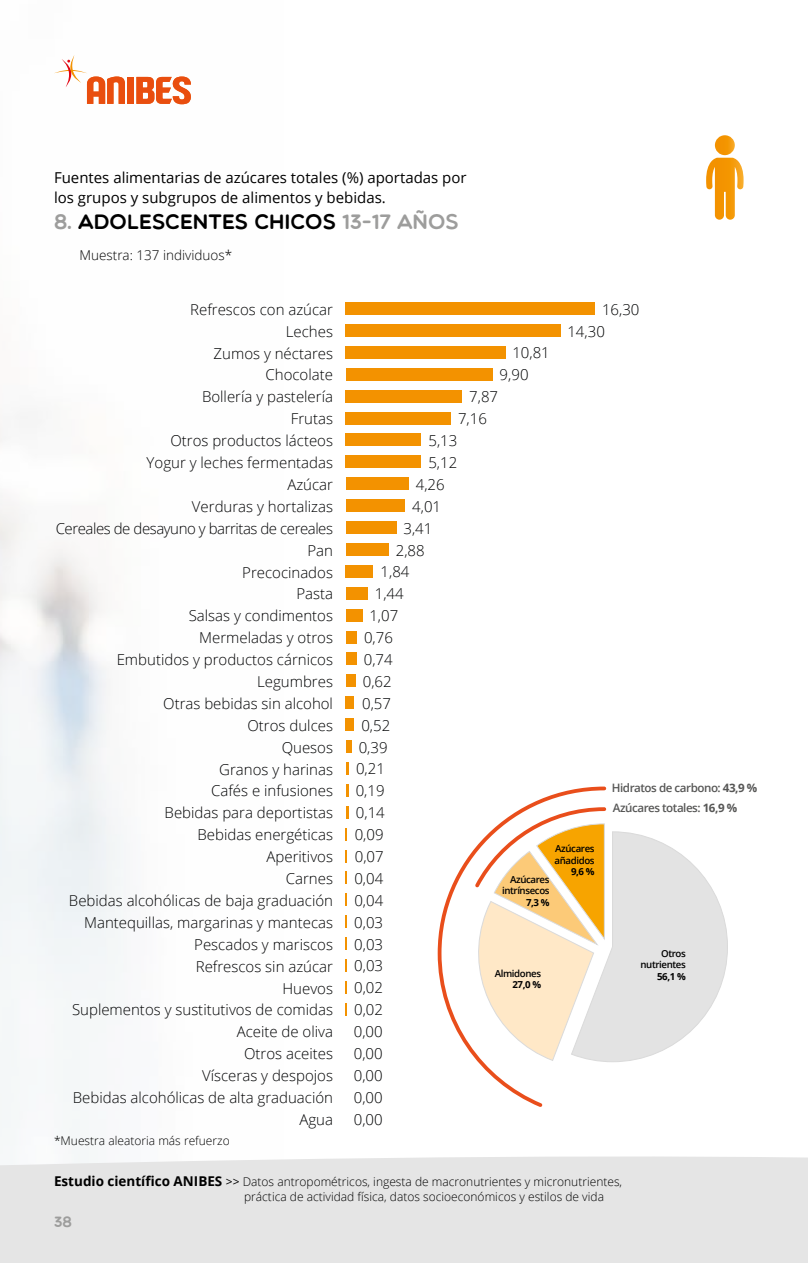
<style>
.page{position:relative;width:808px;height:1263px;background:#fff}
.page>*{position:absolute;margin:0;border:0;box-sizing:border-box;transform-origin:0 0}
.t1{font:21px "Multicolore";color:#000}
.t2{font:300 15px/21.9px "Open Sans";color:#010203;text-align:right}
.t3{font:15px/19.5px "Open Sans";color:#000}
.t4{font:15px "Multicolore";color:#9d9d9c}
.t5{font:300 13.5px "Open Sans";color:#000}
.t6{font:300 12px/15px "Open Sans";color:#000}
.t7{font:600 11.55px "Open Sans";letter-spacing:-.04em;color:#575756}
.t8{font:600 9.75px/11.6px "Open Sans";letter-spacing:-.04em;color:#000;text-align:right}
.t9{font:700 9.75px "Open Sans";color:#000}
.t10{font:6.6px "Myriad Pro";color:#000;scale:1.68 1}
.s1{color:#9d9d9c}
.s2{font-weight:700}
.s3{font-weight:700;font-size:13.5px}
.s4{font-weight:400}
</style>
<div class="page">
<svg style="left:0;top:1148px;width:808px;height:115px;background:#e7e7e7"></svg>
<svg style="left:54px;top:55px;width:71px;height:49px"></svg>
<div style="left:127px;top:77px;width:7px;height:27px;background:#e94e0f"></div>
<svg style="left:136px;top:77px;width:55px;height:27px"></svg>
<div style="left:346px;top:302px;width:249px;height:13px;background:#f39200"></div>
<div style="left:346px;top:324px;width:215px;height:13px;background:#f39200"></div>
<div style="left:346px;top:346px;width:160px;height:13px;background:#f39200"></div>
<div style="left:346px;top:368px;width:146px;height:12px;background:#f39200"></div>
<div style="left:346px;top:390px;width:116px;height:12px;background:#f39200"></div>
<div style="left:346px;top:412px;width:105px;height:12px;background:#f39200"></div>
<div style="left:346px;top:434px;width:75px;height:12px;background:#f39200"></div>
<div style="left:346px;top:456px;width:75px;height:12px;background:#f39200"></div>
<div style="left:346px;top:477px;width:63px;height:13px;background:#f39200"></div>
<div style="left:346px;top:499px;width:59px;height:13px;background:#f39200"></div>
<div style="left:346px;top:521px;width:50px;height:13px;background:#f39200"></div>
<div style="left:346px;top:543px;width:42px;height:13px;background:#f39200"></div>
<div style="left:346px;top:565px;width:27px;height:12px;background:#f39200"></div>
<div style="left:346px;top:587px;width:22px;height:12px;background:#f39200"></div>
<div style="left:346px;top:609px;width:16px;height:12px;background:#f39200"></div>
<div style="left:346px;top:631px;width:11px;height:12px;background:#f39200"></div>
<div style="left:346px;top:653px;width:11px;height:12px;background:#f39200"></div>
<div style="left:346px;top:675px;width:9px;height:12px;background:#f39200"></div>
<div style="left:346px;top:696px;width:8px;height:13px;background:#f39200"></div>
<div style="left:346px;top:718px;width:8px;height:13px;background:#f39200"></div>
<div style="left:346px;top:740px;width:5px;height:13px;background:#f39200"></div>
<svg style="left:346px;top:762px;width:2px;height:13px"></svg>
<svg style="left:346px;top:784px;width:2px;height:12px"></svg>
<svg style="left:346px;top:806px;width:2px;height:12px"></svg>
<svg style="left:346px;top:828px;width:1px;height:12px"></svg>
<svg style="left:346px;top:850px;width:1px;height:12px"></svg>
<svg style="left:346px;top:872px;width:1px;height:12px"></svg>
<svg style="left:346px;top:893px;width:1px;height:13px"></svg>
<svg style="left:346px;top:915px;width:1px;height:13px"></svg>
<svg style="left:346px;top:937px;width:1px;height:13px"></svg>
<svg style="left:346px;top:959px;width:1px;height:13px"></svg>
<svg style="left:346px;top:981px;width:1px;height:13px"></svg>
<svg style="left:346px;top:1003px;width:1px;height:12px"></svg>
<svg style="left:715px;top:135px;width:20px;height:20px"></svg>
<svg style="left:706px;top:158px;width:37px;height:62px"></svg>
<svg style="left:608px;top:831px;width:120px;height:231px"></svg>
<svg style="left:437px;top:786px;width:171px;height:321px"></svg>
<p class="t3" style="left:54px;top:168px;width:414px">Fuentes alimentarias de azúcares totales (%) aportadas por los grupos y subgrupos de alimentos y bebidas.</p>
<h1 class="t1" style="left:54px;top:209px;width:406px"><span class="s1">8.</span> ADOLESCENTES CHICOS <span class="s1">13-17 AÑOS</span></h1>
<p class="t5" style="left:80px;top:246px;width:154px">Muestra: 137 individuos*</p>
<p class="t2" style="left:190px;top:298px;width:144px">Refrescos con azúcar</p>
<p class="t2" style="left:602px;top:298px;width:39px">16,30</p>
<p class="t2" style="left:214px;top:320px;width:121px">Leches<br>Zumos y néctares<br>Chocolate</p>
<p class="t2" style="left:291px;top:407px;width:44px">Frutas</p>
<p class="t2" style="left:567px;top:320px;width:39px">14,30</p>
<p class="t2" style="left:512px;top:342px;width:39px">10,81</p>
<p class="t2" style="left:500px;top:364px;width:30px">9,90</p>
<p class="t2" style="left:202px;top:386px;width:132px">Bollería y pastelería</p>
<p class="t2" style="left:469px;top:385px;width:30px">7,87</p>
<p class="t2" style="left:458px;top:407px;width:30px">7,16</p>
<p class="t2" style="left:170px;top:429px;width:164px">Otros productos lácteos</p>
<p class="t2" style="left:56px;top:473px;width:279px">Azúcar<br>Verduras y hortalizas<br>Cereales de desayuno y barritas de cereales<br>Pan<br>Precocinados<br>Pasta<br>Salsas y condimentos<br>Mermeladas y otros</p>
<p class="t2" style="left:147px;top:451px;width:188px">Yogur y leches fermentadas</p>
<p class="t2" style="left:428px;top:429px;width:30px">5,13</p>
<p class="t2" style="left:428px;top:451px;width:30px">5,12</p>
<p class="t2" style="left:416px;top:473px;width:30px">4,26</p>
<p class="t2" style="left:412px;top:495px;width:30px">4,01</p>
<p class="t2" style="left:403px;top:517px;width:30px">3,41</p>
<p class="t2" style="left:396px;top:539px;width:30px">2,88</p>
<p class="t2" style="left:381px;top:561px;width:30px">1,84</p>
<p class="t2" style="left:375px;top:582px;width:30px">1,44</p>
<p class="t2" style="left:369px;top:604px;width:30px">1,07</p>
<p class="t2" style="left:364px;top:626px;width:30px">0,76</p>
<p class="t2" style="left:117px;top:648px;width:218px">Embutidos y productos cárnicos<br>Legumbres</p>
<p class="t2" style="left:364px;top:648px;width:30px">0,74</p>
<p class="t2" style="left:363px;top:670px;width:30px">0,62</p>
<p class="t2" style="left:163px;top:692px;width:171px">Otras bebidas sin alcohol</p>
<p class="t2" style="left:362px;top:692px;width:30px">0,57</p>
<p class="t2" style="left:247px;top:714px;width:87px">Otros dulces</p>
<p class="t2" style="left:361px;top:714px;width:30px">0,52</p>
<p class="t2" style="left:282px;top:736px;width:53px">Quesos</p>
<p class="t2" style="left:359px;top:736px;width:30px">0,39</p>
<p class="t2" style="left:219px;top:758px;width:115px">Granos y harinas</p>
<p class="t2" style="left:165px;top:801px;width:170px">Bebidas para deportistas</p>
<p class="t2" style="left:356px;top:758px;width:30px">0,21</p>
<p class="t2" style="left:211px;top:780px;width:123px">Cafés e infusiones</p>
<p class="t2" style="left:198px;top:823px;width:137px">Bebidas energéticas<br>Aperitivos</p>
<p class="t2" style="left:69px;top:889px;width:266px">Bebidas alcohólicas de baja graduación</p>
<p class="t2" style="left:194px;top:933px;width:140px">Pescados y mariscos</p>
<p class="t2" style="left:356px;top:779px;width:30px">0,19</p>
<p class="t2" style="left:356px;top:801px;width:30px">0,14</p>
<p class="t2" style="left:355px;top:823px;width:30px">0,09</p>
<p class="t2" style="left:355px;top:845px;width:30px">0,07</p>
<p class="t2" style="left:354px;top:867px;width:30px">0,04</p>
<p class="t2" style="left:286px;top:867px;width:49px">Carnes</p>
<p class="t2" style="left:354px;top:889px;width:30px">0,04</p>
<p class="t2" style="left:84px;top:911px;width:250px">Mantequillas, margarinas y mantecas</p>
<p class="t2" style="left:354px;top:911px;width:30px">0,03</p>
<p class="t10" style="left:296px;top:925px;width:77px">Spanish Nutrition and Food</p>
<p class="t10" style="left:348px;top:940px;width:17px">(AEN)</p>
<p class="t2" style="left:354px;top:933px;width:30px">0,03</p>
<p class="t2" style="left:196px;top:955px;width:139px">Refrescos sin azúcar</p>
<p class="t2" style="left:354px;top:955px;width:30px">0,03</p>
<p class="t2" style="left:72px;top:977px;width:262px">Huevos<br>Suplementos y sustitutivos de comidas<br>Aceite de oliva<br>Otros aceites<br>Vísceras y despojos</p>
<p class="t2" style="left:299px;top:1108px;width:35px">Agua</p>
<p class="t2" style="left:73px;top:1086px;width:262px">Bebidas alcohólicas de alta graduación</p>
<p class="t2" style="left:354px;top:976px;width:30px">0,02</p>
<p class="t2" style="left:354px;top:998px;width:30px">0,02</p>
<p class="t2" style="left:354px;top:1020px;width:30px">0,00</p>
<p class="t2" style="left:354px;top:1042px;width:30px">0,00</p>
<p class="t2" style="left:354px;top:1064px;width:30px">0,00</p>
<p class="t2" style="left:354px;top:1086px;width:30px">0,00</p>
<p class="t2" style="left:354px;top:1108px;width:30px">0,00</p>
<p class="t6" style="left:54px;top:1132px;width:177px">*Muestra aleatoria más refuerzo</p>
<p class="t8" style="left:555px;top:842px;width:42px;text-align:left">Azúcares añadidos</p>
<p class="t9" style="left:571px;top:865px;width:25px">9,6 %</p>
<p class="t8" style="left:502px;top:873px;width:49px">Azúcares intrínsecos</p>
<p class="t9" style="left:526px;top:896px;width:25px">7,3 %</p>
<p class="t8" style="left:495px;top:967px;width:48px">Almidones</p>
<p class="t9" style="left:512px;top:978px;width:30px">27,0 %</p>
<p class="t7" style="left:612px;top:780px;width:147px">Hidratos de carbono: <span class="s2">43,9 %</span></p>
<p class="t7" style="left:613px;top:800px;width:126px">Azúcares totales: <span class="s2">16,9 %</span></p>
<p class="t8" style="left:640px;top:947px;width:47px">Otros nutrientes</p>
<p class="t9" style="left:657px;top:970px;width:30px">56,1 %</p>
<p class="t6" style="left:244px;top:1174px;width:380px;text-indent:-190px"><span class="s3">Estudio científico ANIBES</span> <span class="s4">&gt;&gt;</span> Datos antropométricos, ingesta de macronutrientes y micronutrientes, práctica de actividad física, datos socioeconómicos y estilos de vida</p>
<p class="t4" style="left:54px;top:1212px;width:19px">38</p>
</div>
